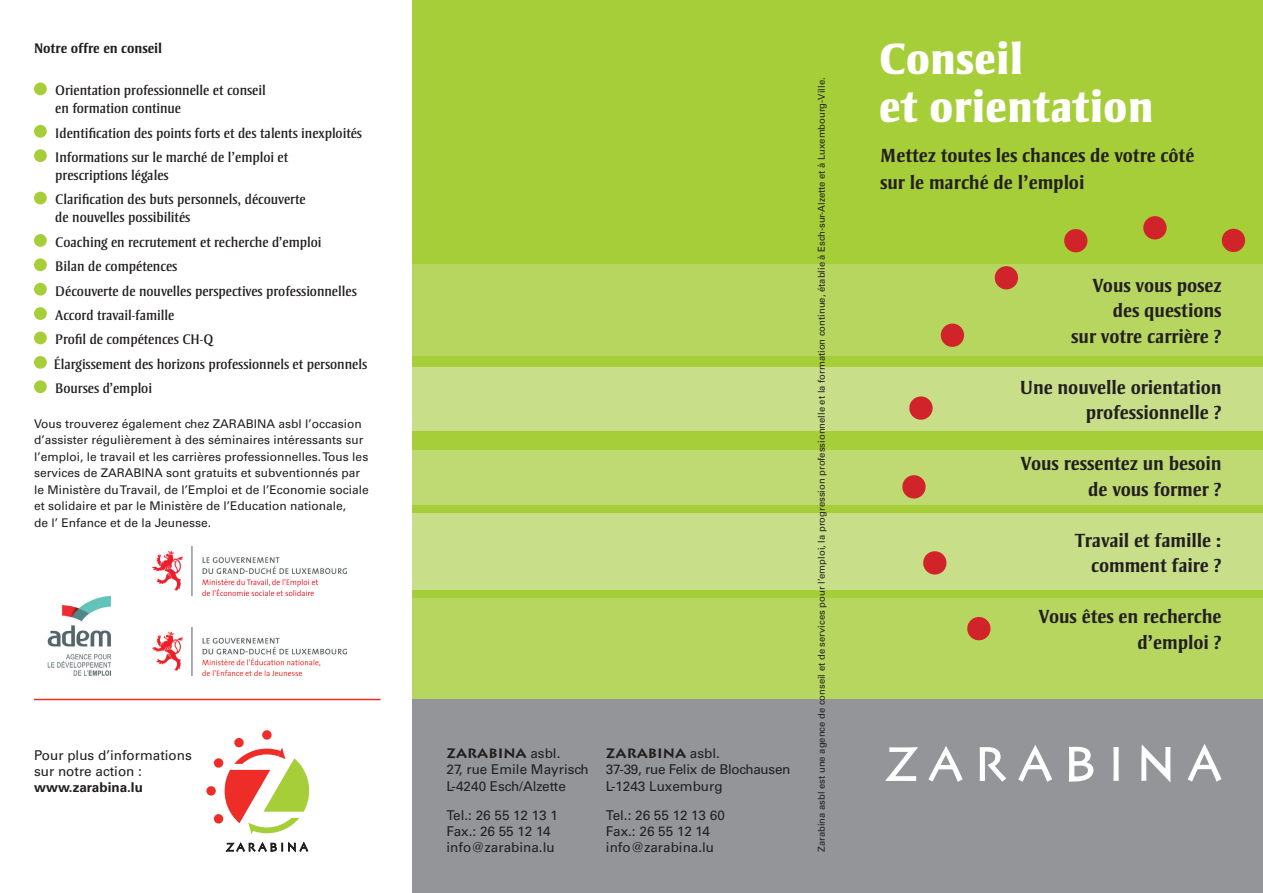
<style>
.page{position:relative;width:1263px;height:893px;background:#fff}
.page>*{position:absolute;margin:0;border:0;box-sizing:border-box;transform-origin:0 0}
.t1{font:800 45px/48px "Strayhorn MT Std";color:#fff}
.t2{font:700 19.5px/25.5px "Strayhorn MT Std";color:#231f20;text-align:right}
.t3{font:14.25px/24.5px "Strayhorn MT Std";color:#231f20}
.t4{font:700 14.25px "Strayhorn MT Std";color:#231f20}
.t5{font:13.5px/16.2px "Univers LT Std";color:#231f20}
.t6{font:13.5px/16.2px "Univers LT Std";letter-spacing:-.02em;color:#231f20}
.t7{font:700 13.5px "Lithos Pro";color:#231f20}
.t8{font:700 13.5px "Univers LT Std";color:#231f20}
.t9{font:12px/16.5px "Univers LT Std";color:#231f20}
.t10{font:9.45px "Univers LT Std";color:#231f20}
.s1{font-family:"Univers LT Std";font-weight:400}
</style>
<div class="page">
<div style="left:34px;top:83px;width:13px;height:12px;background:#a6ce39;border-radius:50%"></div>
<div style="left:34px;top:125px;width:13px;height:13px;background:#a6ce39;border-radius:50%"></div>
<div style="left:34px;top:149px;width:13px;height:13px;background:#a6ce39;border-radius:50%"></div>
<div style="left:34px;top:192px;width:13px;height:12px;background:#a6ce39;border-radius:50%"></div>
<div style="left:34px;top:234px;width:13px;height:13px;background:#a6ce39;border-radius:50%"></div>
<div style="left:34px;top:258px;width:13px;height:13px;background:#a6ce39;border-radius:50%"></div>
<div style="left:34px;top:283px;width:13px;height:13px;background:#a6ce39;border-radius:50%"></div>
<div style="left:34px;top:307px;width:13px;height:13px;background:#a6ce39;border-radius:50%"></div>
<div style="left:34px;top:332px;width:13px;height:12px;background:#a6ce39;border-radius:50%"></div>
<div style="left:34px;top:356px;width:13px;height:13px;background:#a6ce39;border-radius:50%"></div>
<div style="left:34px;top:380px;width:13px;height:13px;background:#a6ce39;border-radius:50%"></div>
<div style="left:412px;top:0;width:851px;height:721px;background:#a6ce39"></div>
<div style="left:412px;top:265px;width:851px;height:91px;background:#b6d65f"></div>
<div style="left:412px;top:367px;width:851px;height:64px;background:#c8de88"></div>
<div style="left:412px;top:598px;width:851px;height:126px;background:#b6d65f"></div>
<div style="left:412px;top:513px;width:851px;height:77px;background:#c8de88"></div>
<div style="left:412px;top:451px;width:851px;height:54px;background:#c0da73"></div>
<svg style="left:1221px;top:228px;width:25px;height:24px"></svg>
<svg style="left:1143px;top:216px;width:24px;height:24px"></svg>
<svg style="left:1064px;top:229px;width:24px;height:24px"></svg>
<svg style="left:993px;top:264px;width:27px;height:26px"></svg>
<svg style="left:940px;top:323px;width:25px;height:24px"></svg>
<svg style="left:909px;top:396px;width:24px;height:24px"></svg>
<svg style="left:902px;top:475px;width:24px;height:24px"></svg>
<svg style="left:923px;top:551px;width:24px;height:24px"></svg>
<svg style="left:967px;top:617px;width:24px;height:24px"></svg>
<div style="left:412px;top:699px;width:851px;height:194px;background:#939598"></div>
<svg style="left:885px;top:747px;width:33px;height:34px"></svg>
<svg style="left:979px;top:747px;width:27px;height:35px"></svg>
<svg style="left:1113px;top:747px;width:6px;height:34px"></svg>
<svg style="left:1141px;top:744px;width:30px;height:39px"></svg>
<svg style="left:928px;top:747px;width:35px;height:35px"></svg>
<svg style="left:1018px;top:746px;width:34px;height:36px"></svg>
<svg style="left:1069px;top:746px;width:25px;height:36px"></svg>
<svg style="left:1188px;top:745px;width:34px;height:37px"></svg>
<img style="left:153px;top:547px;width:193px;height:48px">
<img style="left:47px;top:595px;width:65px;height:80px">
<hr style="left:34px;top:699px;width:347px;height:1px;background:#ee2d28">
<div style="left:234px;top:738px;width:10px;height:9px;background:#ee2d28;border-radius:50%"></div>
<div style="left:214px;top:758px;width:9px;height:10px;background:#ee2d28;border-radius:50%"></div>
<div style="left:214px;top:814px;width:9px;height:9px;background:#ee2d28;border-radius:50%"></div>
<svg style="left:206px;top:786px;width:10px;height:10px"></svg>
<svg style="left:262px;top:730px;width:10px;height:10px"></svg>
<svg style="left:225px;top:748px;width:84px;height:86px"></svg>
<svg style="left:226px;top:842px;width:82px;height:10px"></svg>
<img style="left:153px;top:627px;width:193px;height:48px">
<p class="t4" style="left:34px;top:40px;width:129px">Notre offre en conseil</p>
<p class="t3" style="left:55px;top:82px;width:212px;line-height:18px">Orientation professionnelle et conseil en formation continue</p>
<p class="t3" style="left:55px;top:121px;width:308px">Identification des points forts et des talents inexploités<br>Informations sur le marché de l’emploi et</p>
<p class="t3" style="left:55px;top:163px;width:252px">prescriptions légales<br>Clarification des buts personnels, découverte</p>
<p class="t3" style="left:54px;top:206px;width:315px">de nouvelles possibilités<br>Coaching en recrutement et recherche d’emploi<br>Bilan de compétences<br>Découverte de nouvelles perspectives professionnelles Accord travail-famille<br>Profil de compétences CH-Q<br>Élargissement des horizons professionnels et personnels Bourses d’emploi</p>
<p class="t9" style="left:34px;top:415px;width:336px">Vous trouverez également chez ZARABINA asbl l’occasion d’assister régulièrement à des séminaires intéressants sur l’emploi, le travail et les carrières professionnelles. Tous les services de ZARABINA sont gratuits et subventionnés par le Ministère du Travail, de l’Emploi et de l’Economie sociale et solidaire et par le Ministère de l’Education nationale,<br>de l’ Enfance et de la Jeunesse.</p>
<p class="t5" style="left:34px;top:747px;width:159px">Pour plus d’informations sur notre action :</p>
<p class="t8" style="left:34px;top:779px;width:110px">www.zarabina.lu</p>
<p class="t7" style="left:446px;top:745px;width:115px">ZARABINA <span class="s1">asbl.</span></p>
<p class="t5" style="left:446px;top:762px;width:144px">27, rue Emile Mayrisch<br>L-4240 Esch/Alzette</p>
<p class="t5" style="left:446px;top:807px;width:113px">Tel.: 26 55 12 13 1<br>Fax.: 26 55 12 14 info@zarabina.lu</p>
<p class="t7" style="left:606px;top:745px;width:115px">ZARABINA <span class="s1">asbl.</span></p>
<p class="t6" style="left:606px;top:762px;width:186px">37-39, rue Felix de Blochausen<br>L-1243 Luxemburg</p>
<p class="t5" style="left:606px;top:807px;width:120px">Tel.: 26 55 12 13 60<br>Fax.: 26 55 12 14 info@zarabina.lu</p>
<p class="t10" style="left:816px;top:852px;width:776px;rotate:-90deg">Zarabina asbl est une agence de conseil et de services pour l’emploi, la progression professionnelle et la formation continue, établie à Esch-sur-Alzette et à Luxembourg-Ville.</p>
<h1 class="t1" style="left:879px;top:35px;width:276px">Conseil<br>et orientation</h1>
<h2 class="t2" style="left:880px;top:143px;width:316px;line-height:26.7px;text-align:left">Mettez toutes les chances de votre côté sur le marché de l’emploi</h2>
<h2 class="t2" style="left:1071px;top:272px;width:152px">Vous vous posez des questions<br>sur votre carrière ?</h2>
<h2 class="t2" style="left:1020px;top:374px;width:203px">Une nouvelle orientation professionnelle ?</h2>
<h2 class="t2" style="left:1020px;top:451px;width:203px">Vous ressentez un besoin de vous former ?</h2>
<h2 class="t2" style="left:1075px;top:527px;width:148px">Travail et famille : comment faire ?</h2>
<h2 class="t2" style="left:1038px;top:604px;width:185px">Vous êtes en recherche d’emploi ?</h2>
</div>
